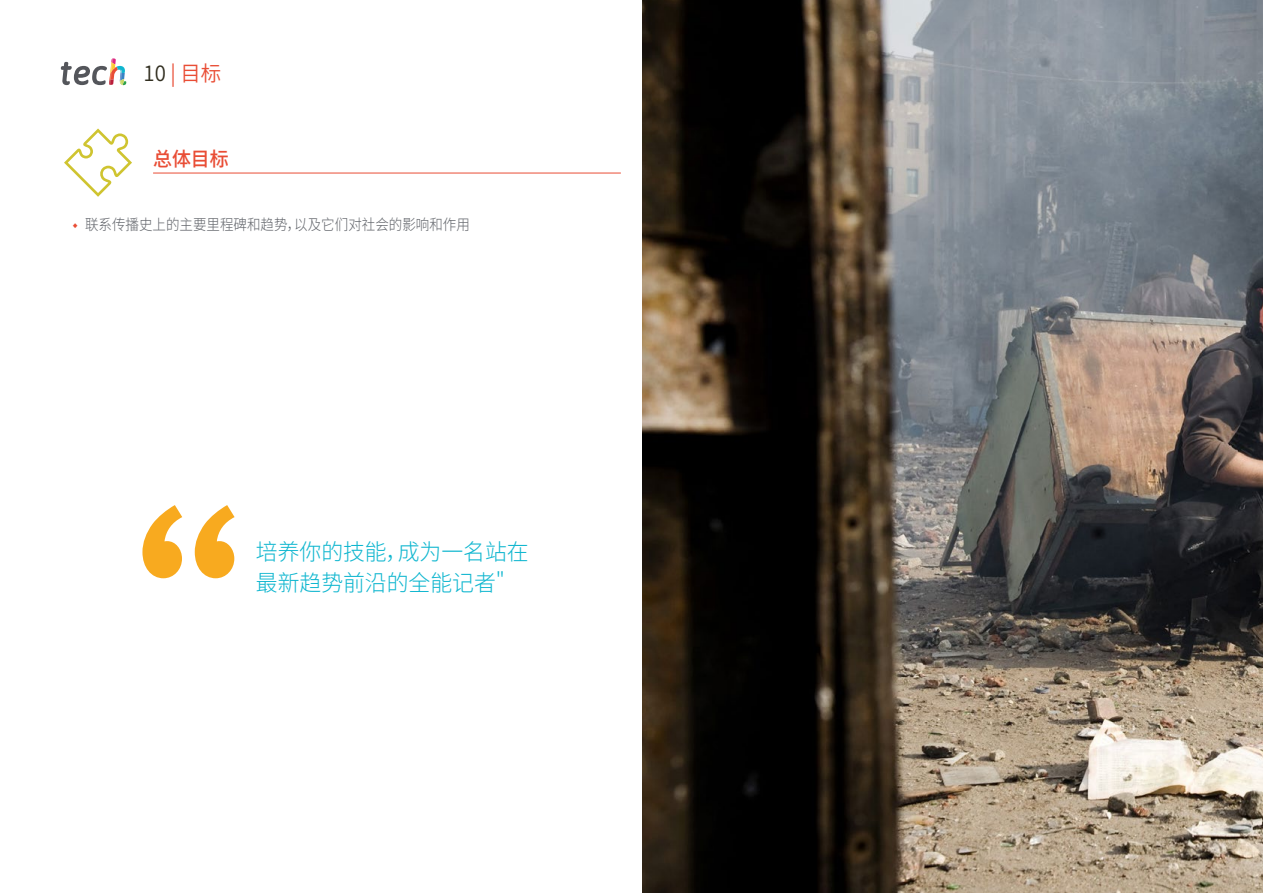
<style>
.page{position:relative;width:1263px;height:893px;background:#fff}
.page>*{position:absolute;margin:0;border:0;box-sizing:border-box;transform-origin:0 0}
.t1{font:300 22.5px/31.5px "Source Han Sans CN";color:#0fb6cf}
.t2{font:21px "Source Han Sans CN";color:#e94d35}
.t3{font:500 19.5px "Source Han Sans CN";color:#e94d35}
.t4{font:300 15px "Source Han Sans CN";color:#61646a;scale:.9 1}
.s1{color:#312e20}
</style>
<div class="page">
<hr style="left:153px;top:173px;width:468px;height:1px;background:#e94d35">
<svg style="left:64px;top:128px;width:68px;height:69px"></svg>
<svg style="left:142px;top:505px;width:93px;height:73px"></svg>
<img style="left:642px;top:0;width:621px;height:893px">
<svg style="left:61px;top:58px;width:65px;height:28px"></svg>
<h2 class="t2" style="left:144px;top:61px;width:79px"><span class="s1">10</span> | 目标</h2>
<h3 class="t3" style="left:153px;top:147px;width:77px">总体目标</h3>
<p class="t4" style="left:85px;top:217px;width:429px">联系传播史上的主要里程碑和趋势，以及它们对社会的影响和作用</p>
<h1 class="t1" style="left:256px;top:536px;width:274px">培养你的技能，成为一名站在最新趋势前沿的全能记者"</h1>
</div>
